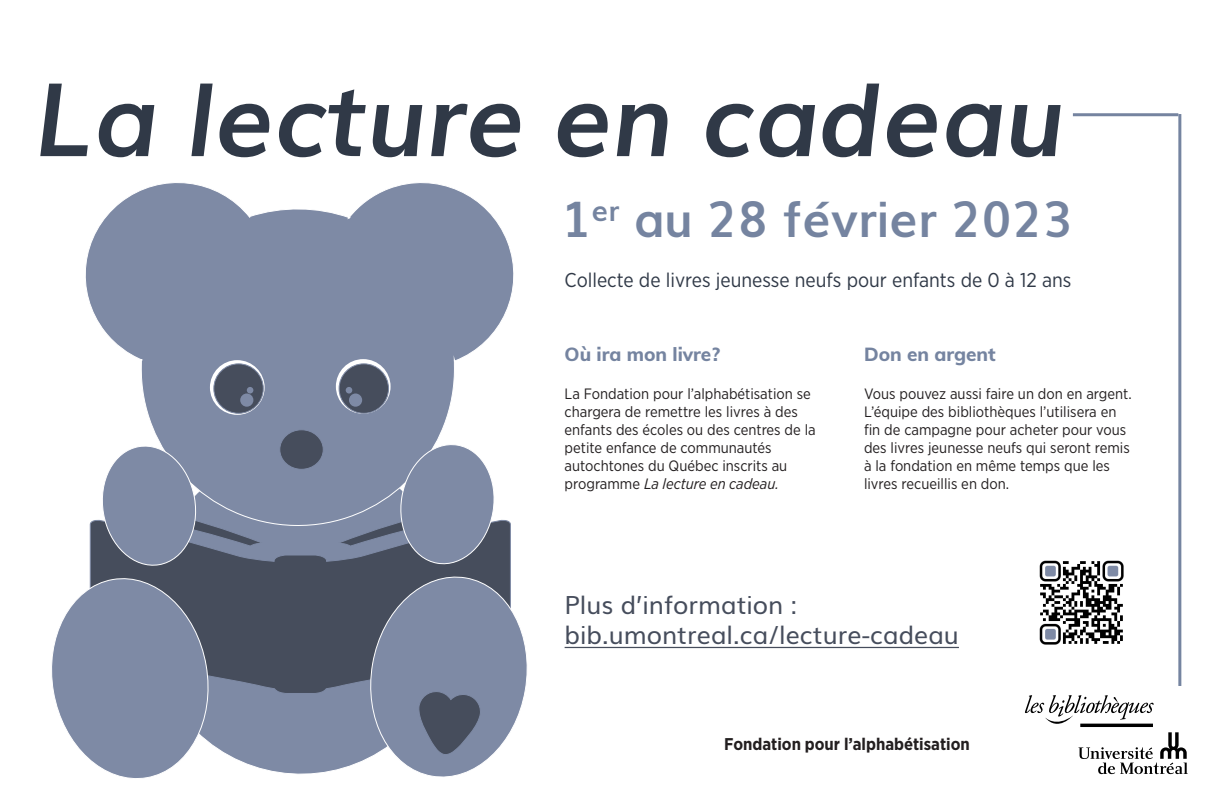
<style>
.page{position:relative;width:1224px;height:792px;background:#fff}
.page>*{position:absolute;margin:0;border:0;box-sizing:border-box;transform-origin:0 0}
.t1{font:italic 700 102px "Muli";color:#303947}
.t2{font:700 49px "Muli";color:#7584a0}
.t3{font:25px/30px "Muli";color:#464d5c}
.t4{font:20px "Gotham Narrow";color:#303947}
.t5{font:800 19px "Muli";color:#7584a0}
.t6{font:700 17px "Gotham Narrow";color:#231f20}
.t7{font:15px/18px "Gotham Narrow";color:#231f20}
.s1{font-style:italic}
</style>
<div class="page">
<svg style="left:1025px;top:695px;width:129px;height:29px"></svg>
<hr style="left:1080px;top:724px;width:73px;height:3px;background:#000">
<svg style="left:1078px;top:732px;width:110px;height:42px"></svg>
<hr style="left:1073px;top:113px;width:105px;height:3px;background:#7584a0">
<hr style="left:1178px;top:114px;width:3px;height:572px;background:#7584a0">
<svg style="left:216px;top:694px;width:147px;height:80px;background:#8994ad"></svg>
<svg style="left:85px;top:183px;width:429px;height:325px;fill:#7e8aa5"></svg>
<svg style="left:216px;top:508px;width:147px;height:186px;background:#575f71"></svg>
<svg style="left:52px;top:442px;width:164px;height:336px"></svg>
<svg style="left:210px;top:360px;width:55px;height:55px"></svg>
<svg style="left:336px;top:359px;width:55px;height:55px"></svg>
<div style="left:214px;top:364px;width:49px;height:49px;background:#464d5c;border-radius:50%"></div>
<div style="left:214px;top:364px;width:50px;height:50px;border:1px solid #7e8aa5;border-radius:50%"></div>
<div style="left:339px;top:364px;width:50px;height:49px;background:#464d5c;border-radius:50%"></div>
<div style="left:339px;top:364px;width:50px;height:50px;border:1px solid #7e8aa5;border-radius:50%"></div>
<div style="left:280px;top:430px;width:43px;height:39px;background:#464d5c;border-radius:50%"></div>
<div style="left:280px;top:430px;width:43px;height:40px;border:1px solid #7e8aa5;border-radius:50%"></div>
<div style="left:240px;top:394px;width:13px;height:13px;background:#7e8aa5;border-radius:50%"></div>
<div style="left:247px;top:387px;width:6px;height:7px;background:#7e8aa5;border-radius:50%"></div>
<div style="left:349px;top:394px;width:13px;height:13px;background:#7e8aa5;border-radius:50%"></div>
<div style="left:346px;top:387px;width:6px;height:7px;background:#7e8aa5;border-radius:50%"></div>
<svg style="left:363px;top:441px;width:164px;height:336px"></svg>
<img style="left:1039px;top:560px;width:85px;height:85px">
<hr style="left:565px;top:647px;width:394px;height:1px;background:#464d5c">
<h1 class="t1" style="left:35px;top:37px;width:1031px">La lecture en cadeau</h1>
<h2 class="t2" style="left:561px;top:180px;width:513px">1<sup>er</sup> au 28 février 2023</h2>
<h3 class="t4" style="left:565px;top:267px;width:508px">Collecte de livres jeunesse neufs pour enfants de 0 à 12 ans</h3>
<p class="t5" style="left:565px;top:340px;width:157px">Où ira mon livre?</p>
<p class="t7" style="left:565px;top:384px;width:253px">La Fondation pour l’alphabétisation se chargera de remettre les livres à des enfants des écoles ou des centres de la petite enfance de communautés autochtones du Québec inscrits au programme <span class="s1">La lecture en cadeau.</span></p>
<p class="t5" style="left:864px;top:340px;width:133px">Don en argent</p>
<p class="t7" style="left:864px;top:384px;width:269px">Vous pouvez aussi faire un don en argent.<br>L’équipe des bibliothèques l’utilisera en fin de campagne pour acheter pour vous des livres jeunesse neufs qui seront remis à la fondation en même temps que les livres recueillis en don.</p>
<h3 class="t3" style="left:565px;top:588px;width:396px">Plus d’information : bib.umontreal.ca/lecture-cadeau</h3>
<p class="t6" style="left:724px;top:733px;width:247px">Fondation pour l’alphabétisation</p>
</div>
